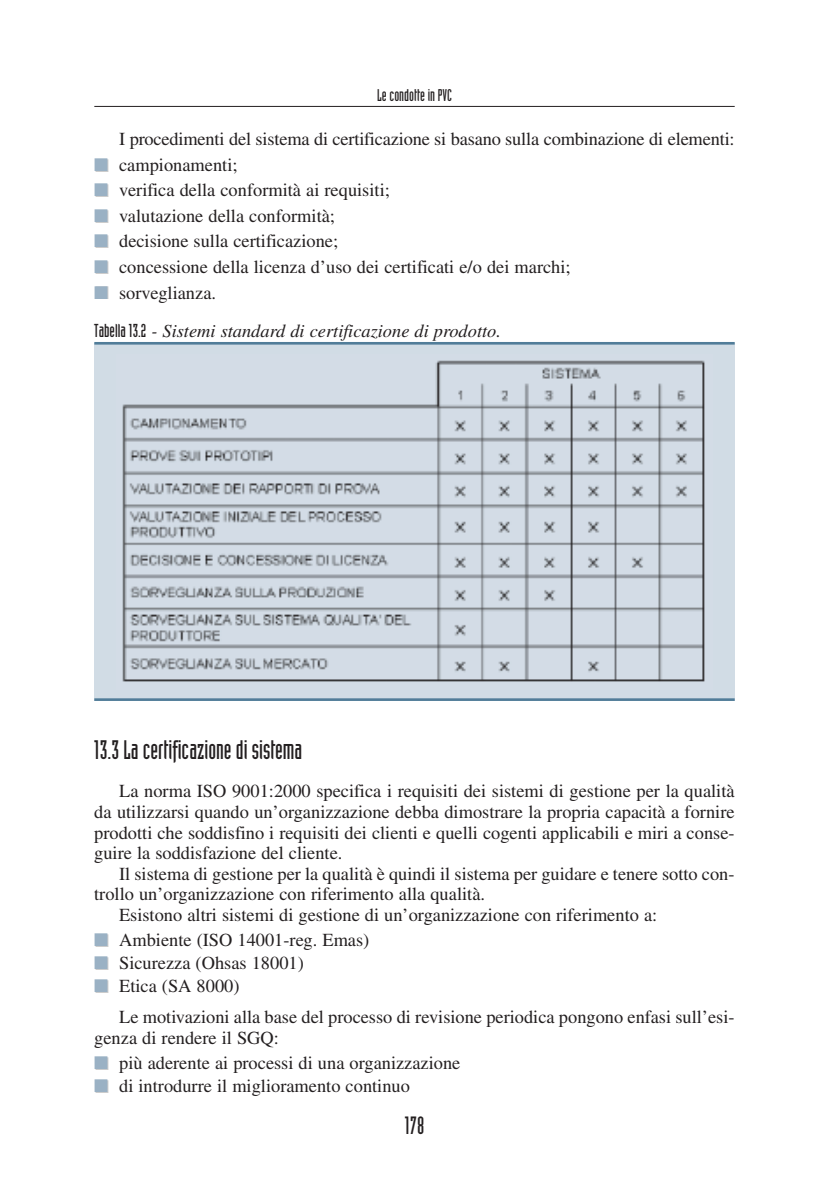
<style>
.page{position:relative;width:834px;height:1191px;background:#fff}
.page>*{position:absolute;margin:0;border:0;box-sizing:border-box;transform-origin:0 0}
.t1{font:26.25px "Industria Solid";color:#231f20}
.t2{font:24.5px "Industria Solid";color:#231f20}
.t3{font:18.38px/20.5px "Times LT Std";color:#231f20;text-align:justify}
.t4{font:italic 18.38px/38.5px "Times LT Std";color:#231f20}
.t5{font:16.62px "Industria Solid";color:#231f20}
.s1{color:#ccc}
.s2{font-style:normal}
.s3{font-family:"Industria Solid";font-style:normal}
</style>
<div class="page">
<div style="left:94px;top:343px;width:640px;height:357px;background:#d1dce5"></div>
<img style="left:122px;top:360px;width:583px;height:322px">
<hr style="left:94px;top:342px;width:640px;height:2px;background:#517d99">
<hr style="left:94px;top:698px;width:640px;height:3px;background:#517d99">
<hr style="left:94px;top:106px;width:640px;height:1px;background:#231f20">
<p class="t5" style="left:377px;top:89px;width:76px">Le condotte in PVC</p>
<p class="t3" style="left:119px;top:131px;width:617px">I procedimenti del sistema di certificazione si basano sulla combinazione di elementi:</p>
<p class="t3" style="left:95px;top:156px;width:144px"><span class="s1">■</span> campionamenti;</p>
<p class="t3" style="left:95px;top:182px;width:296px"><span class="s1">■</span> verifica della conformità ai requisiti;</p>
<p class="t3" style="left:95px;top:207px;width:241px"><span class="s1">■</span> valutazione della conformità;</p>
<p class="t3" style="left:95px;top:233px;width:244px"><span class="s1">■</span> decisione sulla certificazione;</p>
<p class="t3" style="left:95px;top:258px;width:477px"><span class="s1">■</span> concessione della licenza d’uso dei certificati e/o dei marchi;</p>
<p class="t4" style="left:94px;top:275px;width:408px"><span class="s1">■</span> <span class="s2">sorveglianza.<br></span><span class="s3">Tabella 13.2</span> - Sistemi standard di certificazione di prodotto.</p>
<h1 class="t1" style="left:94px;top:740px;width:209px">13.3 La certificazione di sistema</h1>
<p class="t3" style="left:94px;top:783px;width:641px;text-indent:25px">La norma ISO 9001:2000 specifica i requisiti dei sistemi di gestione per la qualità da utilizzarsi quando un’organizzazione debba dimostrare la propria capacità a fornire prodotti che soddisfino i requisiti dei clienti e quelli cogenti applicabili e miri a conse&shy;guire la soddisfazione del cliente.</p>
<p class="t3" style="left:119px;top:865px;width:617px">Il sistema di gestione per la qualità è quindi il sistema per guidare e tenere sotto con-</p>
<p class="t3" style="left:94px;top:885px;width:392px">trollo un’organizzazione con riferimento alla qualità.</p>
<p class="t3" style="left:119px;top:906px;width:539px">Esistono altri sistemi di gestione di un’organizzazione con riferimento a:</p>
<p class="t3" style="left:95px;top:932px;width:275px"><span class="s1">■</span> Ambiente (ISO 14001-reg. Emas)</p>
<p class="t3" style="left:95px;top:955px;width:210px"><span class="s1">■</span> Sicurezza (Ohsas 18001)</p>
<p class="t3" style="left:119px;top:973px;width:617px;line-height:30.4px;text-indent:-24px"><span class="s1">■</span> Etica (SA 8000)<br>Le motivazioni alla base del processo di revisione periodica pongono enfasi sull’esi-</p>
<p class="t3" style="left:94px;top:1029px;width:186px">genza di rendere il SGQ:</p>
<p class="t3" style="left:95px;top:1054px;width:366px"><span class="s1">■</span> più aderente ai processi di una organizzazione</p>
<p class="t3" style="left:95px;top:1077px;width:316px"><span class="s1">■</span> di introdurre il miglioramento continuo</p>
<h2 class="t2" style="left:404px;top:1116px;width:21px">178</h2>
</div>
